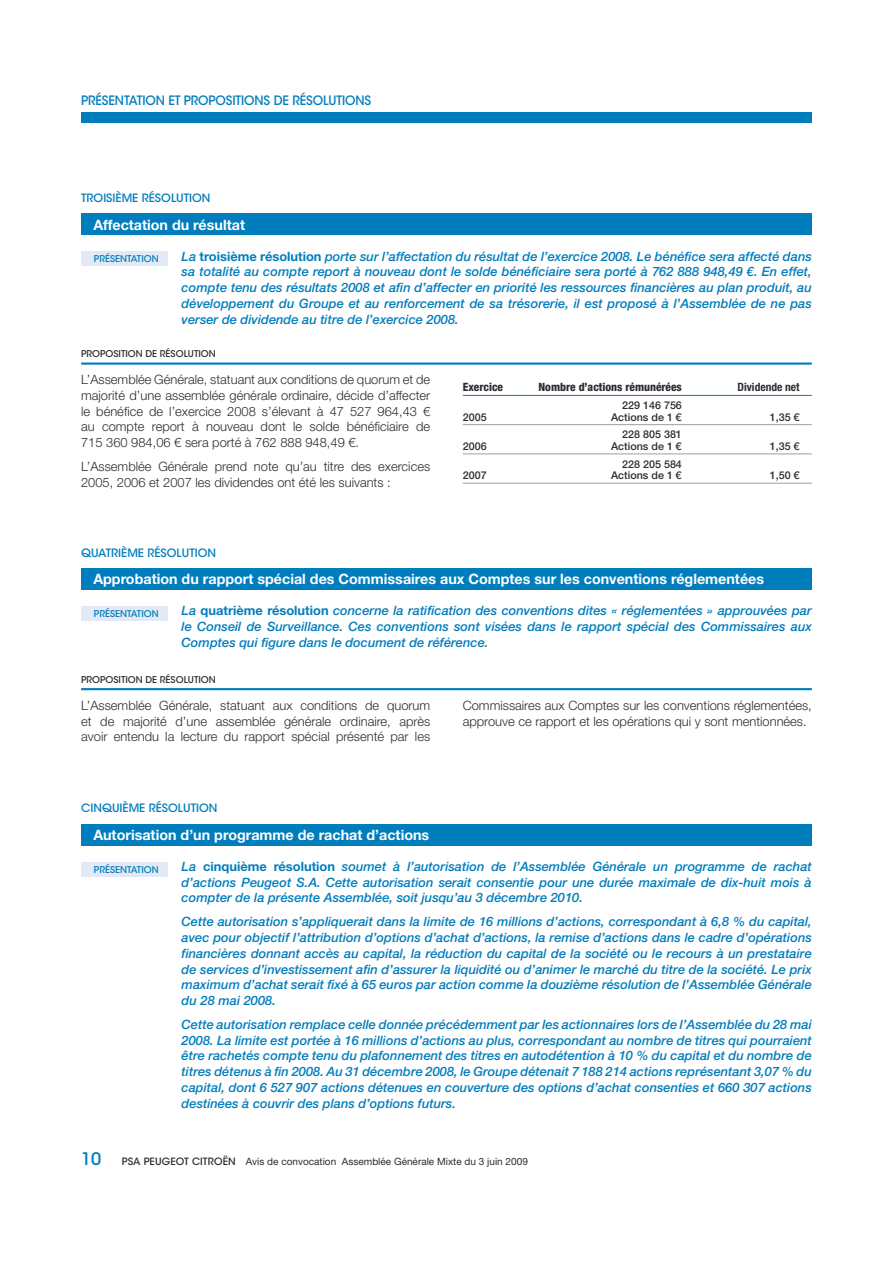
<style>
.page{position:relative;width:893px;height:1263px;background:#fff}
.page>*{position:absolute;margin:0;border:0;box-sizing:border-box;transform-origin:0 0}
.t1{font:700 14.25px "Helvetica Neue LT Std";color:#fffeff}
.t2{font:italic 500 12.9px/15.8px "Helvetica Neue LT Std";color:#007dbd;text-align:justify}
.t3{font:300 12.9px/15.8px "Helvetica Neue LT Std";color:#2e2b2f;text-align:justify}
.t4{font:500 12.9px "ITC Avant Garde Std";letter-spacing:-.01em;color:#007dbd;scale:.95 1}
.t5{font:500 11.4px "ITC Avant Garde Std";color:#007dbd}
.t6{font:800 condensed 11.4px "Helvetica Neue LT Std";color:#2e2b2f}
.t7{font:700 condensed 11.4px "Helvetica Neue LT Std";color:#2e2b2f}
.t8{font:500 10.8px/11.4px "Helvetica Neue LT Std";color:#2e2b2f;text-align:right}
.t9{font:10.05px "Helvetica Neue LT Std";color:#2e2b2f}
.t10{font:500 9.3px "ITC Avant Garde Std";color:#2e2b2f}
.t11{font:500 9.3px "ITC Avant Garde Std";color:#007dbd}
.s1{font-weight:700;font-style:normal}
.s2{font-family:"ITC Avant Garde Std";font-weight:500;font-size:17.1px;color:#007dbd}
.s3{font-family:"ITC Avant Garde Std";font-weight:500}
</style>
<div class="page">
<div style="left:81px;top:112px;width:730px;height:10px;background:#007dbd"></div>
<hr style="left:462px;top:395px;width:349px;height:1px;background:#007dbd">
<hr style="left:462px;top:424px;width:349px;height:1px;background:#9ca0a3">
<hr style="left:462px;top:454px;width:349px;height:1px;background:#9ca0a3">
<hr style="left:462px;top:483px;width:349px;height:1px;background:#9ca0a3">
<div style="left:81px;top:252px;width:86px;height:14px;background:#e4eaf5"></div>
<div style="left:81px;top:606px;width:86px;height:15px;background:#e4eaf5"></div>
<div style="left:81px;top:862px;width:86px;height:14px;background:#e4eaf5"></div>
<hr style="left:81px;top:363px;width:730px;height:2px;background:#007dbd">
<hr style="left:81px;top:688px;width:730px;height:2px;background:#007dbd">
<div style="left:81px;top:214px;width:730px;height:21px;background:#007dbd"></div>
<div style="left:81px;top:568px;width:730px;height:22px;background:#007dbd"></div>
<div style="left:81px;top:824px;width:730px;height:22px;background:#007dbd"></div>
<p class="t4" style="left:81px;top:93px;width:307px">PRÉSENTATION ET PROPOSITIONS DE RÉSOLUTIONS</p>
<p class="t5" style="left:81px;top:191px;width:131px">TROISIÈME RÉSOLUTION</p>
<p class="t1" style="left:93px;top:219px;width:153px">Affectation du résultat</p>
<p class="t11" style="left:94px;top:254px;width:66px">PRÉSENTATION</p>
<p class="t2" style="left:182px;top:249px;width:631px">La <span class="s1">troisième résolution</span> porte sur l’affectation du résultat de l’exercice 2008. Le bénéfice sera affecté dans sa totalité au compte report à nouveau dont le solde bénéficiaire sera porté à 762 888 948,49 €. En effet, compte tenu des résultats 2008 et afin d’affecter en priorité les ressources financières au plan produit, au développement du Groupe et au renforcement de sa trésorerie, il est proposé à l’Assemblée de ne pas verser de dividende au titre de l’exercice 2008.</p>
<p class="t10" style="left:81px;top:348px;width:136px">PROPOSITION DE RÉSOLUTION</p>
<p class="t3" style="left:81px;top:373px;width:350px">L’Assemblée Générale, statuant aux conditions de quorum et de majorité d’une assemblée générale ordinaire, décide d’affecter le bénéfice de l’exercice 2008 s’élevant à 47 527 964,43 € au compte report à nouveau dont le solde bénéficiaire de 715 360 984,06 € sera porté à 762 888 948,49 €.</p>
<p class="t3" style="left:81px;top:460px;width:350px">L’Assemblée Générale prend note qu’au titre des exercices<br>2005, 2006 et 2007 les dividendes ont été les suivants :</p>
<p class="t5" style="left:81px;top:546px;width:136px">QUATRIÈME RÉSOLUTION</p>
<p class="t6" style="left:462px;top:381px;width:42px">Exercice</p>
<p class="t6" style="left:538px;top:381px;width:145px">Nombre d’actions rémunérées</p>
<p class="t7" style="left:737px;top:381px;width:64px">Dividende net</p>
<p class="t8" style="left:462px;top:411px;width:25px">2005</p>
<p class="t8" style="left:611px;top:400px;width:72px">229 146 756<br>Actions de 1 €</p>
<p class="t8" style="left:769px;top:411px;width:31px">1,35 €</p>
<p class="t8" style="left:462px;top:440px;width:25px">2006</p>
<p class="t8" style="left:611px;top:429px;width:72px">228 805 381<br>Actions de 1 €</p>
<p class="t8" style="left:769px;top:440px;width:31px">1,35 €</p>
<p class="t8" style="left:462px;top:470px;width:25px">2007</p>
<p class="t8" style="left:611px;top:458px;width:72px">228 205 584<br>Actions de 1 €</p>
<p class="t8" style="left:769px;top:470px;width:31px">1,50 €</p>
<p class="t1" style="left:93px;top:574px;width:672px">Approbation du rapport spécial des Commissaires aux Comptes sur les conventions réglementées</p>
<p class="t11" style="left:94px;top:608px;width:66px">PRÉSENTATION</p>
<p class="t2" style="left:182px;top:604px;width:631px">La <span class="s1">quatrième résolution</span> concerne la ratification des conventions dites « réglementées » approuvées par le Conseil de Surveillance. Ces conventions sont visées dans le rapport spécial des Commissaires aux Comptes qui figure dans le document de référence.</p>
<p class="t10" style="left:81px;top:675px;width:136px">PROPOSITION DE RÉSOLUTION</p>
<p class="t3" style="left:81px;top:698px;width:350px">L’Assemblée Générale, statuant aux conditions de quorum et de majorité d’une assemblée générale ordinaire, après avoir entendu la lecture du rapport spécial présenté par les</p>
<p class="t3" style="left:462px;top:698px;width:350px">Commissaires aux Comptes sur les conventions réglementées, approuve ce rapport et les opérations qui y sont mentionnées.</p>
<p class="t5" style="left:81px;top:802px;width:138px">CINQUIÈME RÉSOLUTION</p>
<p class="t1" style="left:93px;top:829px;width:337px">Autorisation d’un programme de rachat d’actions</p>
<p class="t11" style="left:94px;top:864px;width:66px">PRÉSENTATION</p>
<p class="t2" style="left:182px;top:859px;width:631px">La <span class="s1">cinquième résolution</span> soumet à l’autorisation de l’Assemblée Générale un programme de rachat d’actions Peugeot S.A. Cette autorisation serait consentie pour une durée maximale de dix-huit mois à compter de la présente Assemblée, soit jusqu’au 3 décembre 2010.</p>
<p class="t2" style="left:182px;top:915px;width:631px">Cette autorisation s’appliquerait dans la limite de 16 millions d’actions, correspondant à 6,8 % du capital, avec pour objectif l’attribution d’options d’achat d’actions, la remise d’actions dans le cadre d’opérations financières donnant accès au capital, la réduction du capital de la société ou le recours à un prestataire de services d’investissement afin d’assurer la liquidité ou d’animer le marché du titre de la société. Le prix maximum d’achat serait fixé à 65 euros par action comme la douzième résolution de l’Assemblée Générale du 28 mai 2008.</p>
<p class="t2" style="left:182px;top:1017px;width:631px">Cette autorisation remplace celle donnée précédemment par les actionnaires lors de l’Assemblée du 28 mai 2008. La limite est portée à 16 millions d’actions au plus, correspondant au nombre de titres qui pourraient être rachetés compte tenu du plafonnement des titres en autodétention à 10 % du capital et du nombre de titres détenus à fin 2008. Au 31 décembre 2008, le Groupe détenait 7 188 214 actions représentant 3,07 % du capital, dont 6 527 907 actions détenues en couverture des options d’achat consenties et 660 307 actions destinées à couvrir des plans d’options futurs.</p>
<p class="t9" style="left:81px;top:1155px;width:448px"><span class="s2">10</span> <span class="s3">PSA PEUGEOT CITROËN</span> Avis de convocation Assemblée Générale Mixte du 3 juin 2009</p>
</div>
